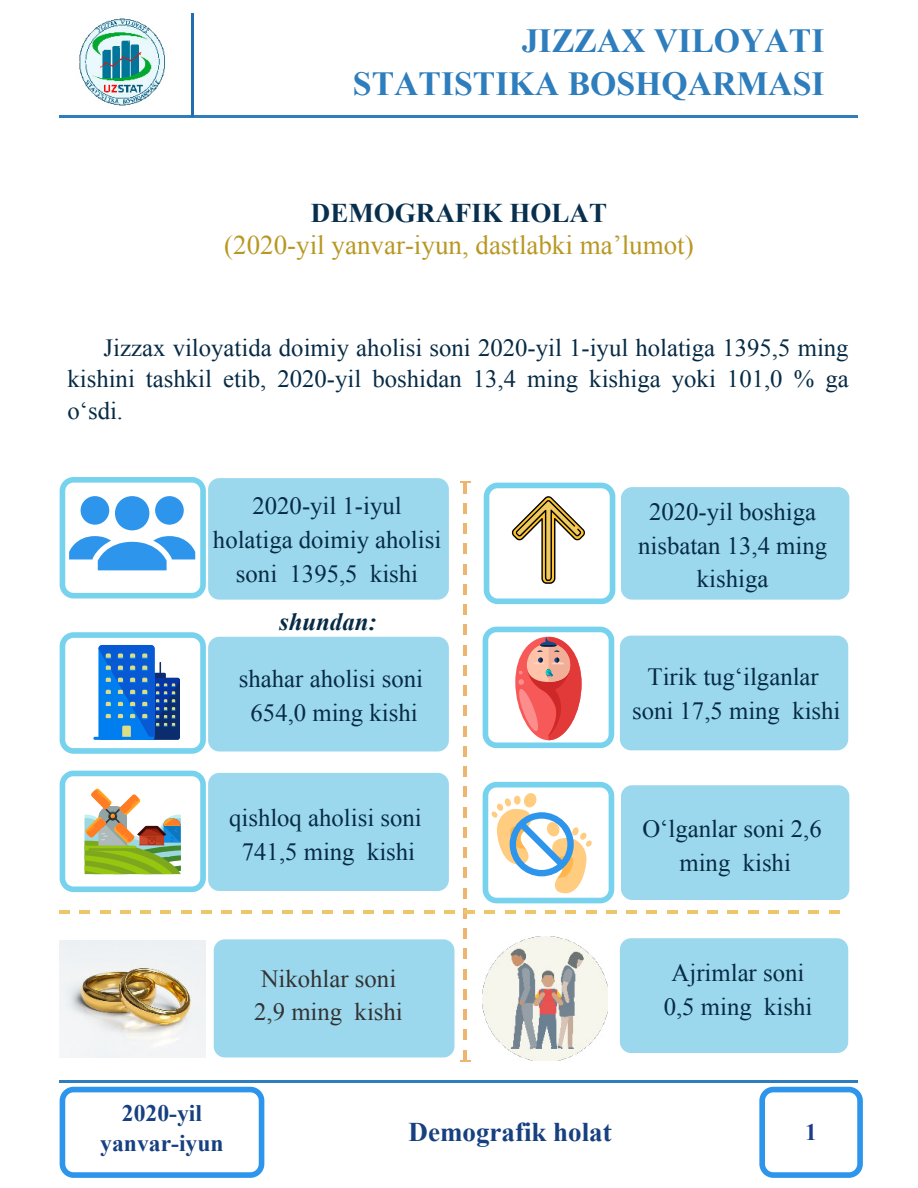
<style>
.page{position:relative;width:918px;height:1188px;background:#fff}
.page>*{position:absolute;margin:0;border:0;box-sizing:border-box;transform-origin:0 0}
.t1{font:700 33.75px/42.8px "Times New Roman";color:#2e7dbc;text-align:right}
.t2{font:27px "Times New Roman";color:#b89824}
.t3{font:700 27px "Times New Roman";color:#08304e}
.t4{font:700 27px "Times New Roman";color:#174080}
.t5{font:24.75px/33.8px "Times New Roman";color:#072b45;text-align:center}
.t6{font:24.75px/33.8px "Times New Roman";color:#333}
.t7{font:italic 700 24.75px "Times New Roman";color:#072b45}
.t8{font:700 23.7px/30.3px "Times New Roman";color:#174080;text-align:center}
.t9{font:700 23.7px "Times New Roman";color:#1d3c8c}
</style>
<div class="page">
<div style="left:214px;top:939px;width:240px;height:119px;background:#9bd8ed"></div>
<div style="left:620px;top:938px;width:228px;height:115px;background:#9bd8ed"></div>
<div style="left:621px;top:785px;width:228px;height:115px;background:#9bd8ed"></div>
<div style="left:620px;top:636px;width:228px;height:114px;background:#9bd8ed"></div>
<div style="left:621px;top:487px;width:228px;height:113px;background:#9bd8ed"></div>
<hr style="left:60px;top:116px;width:798px;height:2px;background:#2e7dbc">
<img style="left:79px;top:18px;width:86px;height:88px">
<hr style="left:191px;top:14px;width:3px;height:103px;background:#216dad">
<hr style="left:60px;top:1080px;width:798px;height:2px;background:#2e7dbc">
<svg style="left:60px;top:1087px;width:204px;height:91px"></svg>
<svg style="left:759px;top:1087px;width:104px;height:91px"></svg>
<svg style="left:60px;top:477px;width:389px;height:123px"></svg>
<svg style="left:460px;top:482px;width:10px;height:11px"></svg>
<svg style="left:464px;top:503px;width:3px;height:11px"></svg>
<svg style="left:464px;top:524px;width:3px;height:10px"></svg>
<svg style="left:464px;top:544px;width:3px;height:10px"></svg>
<svg style="left:464px;top:564px;width:3px;height:10px"></svg>
<svg style="left:464px;top:584px;width:3px;height:11px"></svg>
<svg style="left:464px;top:605px;width:3px;height:10px"></svg>
<svg style="left:464px;top:625px;width:3px;height:10px"></svg>
<svg style="left:464px;top:645px;width:3px;height:10px"></svg>
<svg style="left:464px;top:665px;width:3px;height:11px"></svg>
<svg style="left:464px;top:686px;width:3px;height:10px"></svg>
<svg style="left:464px;top:706px;width:3px;height:10px"></svg>
<svg style="left:464px;top:726px;width:3px;height:10px"></svg>
<svg style="left:464px;top:746px;width:3px;height:11px"></svg>
<svg style="left:464px;top:767px;width:3px;height:10px"></svg>
<svg style="left:464px;top:787px;width:3px;height:10px"></svg>
<svg style="left:464px;top:807px;width:3px;height:10px"></svg>
<svg style="left:464px;top:827px;width:3px;height:11px"></svg>
<svg style="left:464px;top:848px;width:3px;height:10px"></svg>
<svg style="left:464px;top:868px;width:3px;height:10px"></svg>
<svg style="left:464px;top:888px;width:3px;height:10px"></svg>
<svg style="left:464px;top:908px;width:3px;height:11px"></svg>
<svg style="left:464px;top:929px;width:3px;height:10px"></svg>
<svg style="left:464px;top:949px;width:3px;height:10px"></svg>
<svg style="left:464px;top:969px;width:3px;height:10px"></svg>
<svg style="left:464px;top:989px;width:3px;height:11px"></svg>
<svg style="left:464px;top:1010px;width:3px;height:10px"></svg>
<svg style="left:464px;top:1030px;width:3px;height:10px"></svg>
<svg style="left:460px;top:1050px;width:10px;height:12px"></svg>
<svg style="left:60px;top:771px;width:389px;height:121px"></svg>
<hr style="left:60px;top:910px;width:10px;height:4px;background:#edc56b">
<hr style="left:80px;top:910px;width:10px;height:4px;background:#edc56b">
<hr style="left:100px;top:910px;width:10px;height:4px;background:#edc56b">
<hr style="left:120px;top:910px;width:10px;height:4px;background:#edc56b">
<hr style="left:141px;top:910px;width:10px;height:4px;background:#edc56b">
<hr style="left:161px;top:910px;width:10px;height:4px;background:#edc56b">
<hr style="left:181px;top:910px;width:10px;height:4px;background:#edc56b">
<hr style="left:201px;top:910px;width:11px;height:4px;background:#edc56b">
<hr style="left:222px;top:910px;width:10px;height:4px;background:#edc56b">
<hr style="left:242px;top:910px;width:10px;height:4px;background:#edc56b">
<hr style="left:262px;top:910px;width:10px;height:4px;background:#edc56b">
<hr style="left:282px;top:910px;width:10px;height:4px;background:#edc56b">
<hr style="left:303px;top:910px;width:10px;height:4px;background:#edc56b">
<hr style="left:323px;top:910px;width:10px;height:4px;background:#edc56b">
<hr style="left:343px;top:910px;width:10px;height:4px;background:#edc56b">
<hr style="left:363px;top:910px;width:11px;height:4px;background:#edc56b">
<hr style="left:384px;top:910px;width:10px;height:4px;background:#edc56b">
<hr style="left:404px;top:910px;width:10px;height:4px;background:#edc56b">
<hr style="left:424px;top:910px;width:10px;height:4px;background:#edc56b">
<hr style="left:444px;top:910px;width:10px;height:4px;background:#edc56b">
<hr style="left:465px;top:910px;width:10px;height:4px;background:#edc56b">
<hr style="left:485px;top:910px;width:10px;height:4px;background:#edc56b">
<hr style="left:505px;top:910px;width:10px;height:4px;background:#edc56b">
<hr style="left:525px;top:910px;width:11px;height:4px;background:#edc56b">
<hr style="left:546px;top:910px;width:10px;height:4px;background:#edc56b">
<hr style="left:566px;top:910px;width:10px;height:4px;background:#edc56b">
<hr style="left:586px;top:910px;width:10px;height:4px;background:#edc56b">
<hr style="left:606px;top:910px;width:10px;height:4px;background:#edc56b">
<hr style="left:627px;top:910px;width:10px;height:4px;background:#edc56b">
<hr style="left:647px;top:910px;width:10px;height:4px;background:#edc56b">
<hr style="left:667px;top:910px;width:10px;height:4px;background:#edc56b">
<hr style="left:687px;top:910px;width:11px;height:4px;background:#edc56b">
<hr style="left:708px;top:910px;width:10px;height:4px;background:#edc56b">
<hr style="left:728px;top:910px;width:10px;height:4px;background:#edc56b">
<hr style="left:748px;top:910px;width:10px;height:4px;background:#edc56b">
<hr style="left:768px;top:910px;width:10px;height:4px;background:#edc56b">
<hr style="left:789px;top:910px;width:10px;height:4px;background:#edc56b">
<hr style="left:809px;top:910px;width:10px;height:4px;background:#edc56b">
<hr style="left:829px;top:910px;width:10px;height:4px;background:#edc56b">
<img style="left:60px;top:940px;width:146px;height:118px">
<svg style="left:484px;top:483px;width:131px;height:121px"></svg>
<svg style="left:483px;top:627px;width:131px;height:121px"></svg>
<svg style="left:483px;top:782px;width:131px;height:121px"></svg>
<svg style="left:60px;top:632px;width:389px;height:122px"></svg>
<img style="left:483px;top:936px;width:125px;height:125px">
<h1 class="t1" style="left:353px;top:18px;width:473px">JIZZAX VILOYATI<br>STATISTIKA BOSHQARMASI</h1>
<p class="t3" style="left:311px;top:194px;width:298px">DEMOGRAFIK HOLAT</p>
<p class="t2" style="left:224px;top:227px;width:471px">(2020-yil yanvar-iyun, dastlabki ma’lumot)</p>
<p class="t5" style="left:67px;top:331px;width:783px;line-height:31.5px;text-align:justify;text-indent:36px">Jizzax viloyatida doimiy aholisi soni 2020-yil 1-iyul holatiga 1395,5 ming kishini tashkil etib, 2020-yil boshidan 13,4 ming kishiga yoki 101,0 % ga o‘sdi.</p>
<p class="t5" style="left:213px;top:489px;width:230px">2020-yil 1-iyul holatiga doimiy aholisi soni 1395,5 kishi</p>
<p class="t5" style="left:638px;top:494px;width:191px">2020-yil boshiga nisbatan 13,4 ming kishiga</p>
<p class="t7" style="left:279px;top:604px;width:99px">shundan:</p>
<p class="t5" style="left:239px;top:662px;width:186px">shahar aholisi soni<br>654,0 ming kishi</p>
<p class="t5" style="left:229px;top:800px;width:194px">qishloq aholisi soni<br>741,5 ming kishi</p>
<p class="t5" style="left:632px;top:660px;width:210px">Tirik tug‘ilganlar soni 17,5 ming kishi</p>
<p class="t5" style="left:642px;top:811px;width:181px">O‘lganlar soni 2,6 ming kishi</p>
<p class="t8" style="left:100px;top:1097px;width:125px">2020-yil yanvar-iyun</p>
<p class="t6" style="left:254px;top:961px;width:150px">Nikohlar soni<br>2,9 ming kishi</p>
<p class="t5" style="left:664px;top:955px;width:150px">Ajrimlar soni<br>0,5 ming kishi</p>
<p class="t4" style="left:409px;top:1113px;width:205px">Demografik holat</p>
<p class="t9" style="left:805px;top:1115px;width:13px">1</p>
</div>
